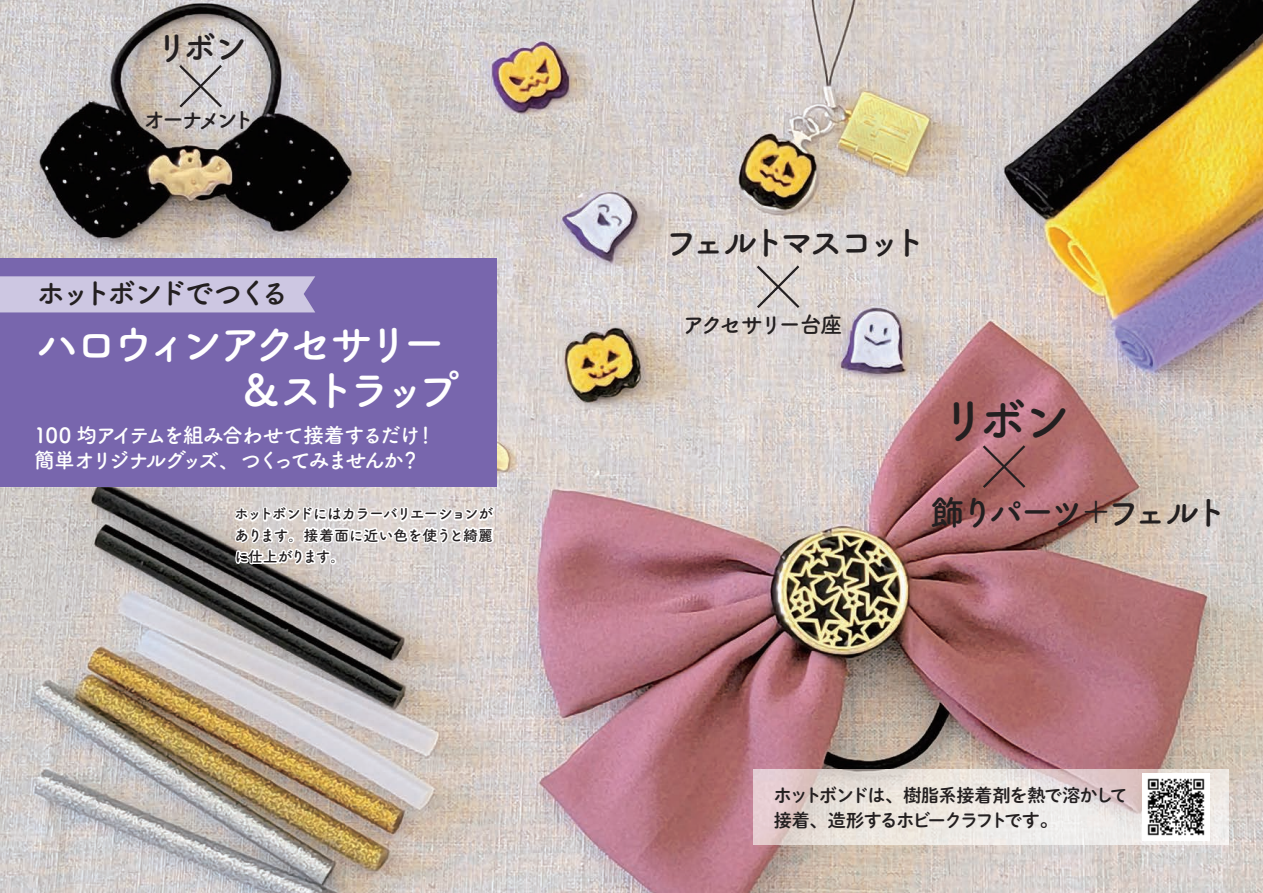
<style>
.page{position:relative;width:1263px;height:893px;background:#fff}
.page>*{position:absolute;margin:0;border:0;box-sizing:border-box;transform-origin:0 0}
.t1{font:700 49.5px "Tsuku A Rd Gothic";color:#231f20}
.t2{font:700 43.5px/46.8px "Tsuku A Rd Gothic";letter-spacing:-.185em;color:#fff}
.t3{font:700 34.5px "Tsuku A Rd Gothic";letter-spacing:-.15em;color:#231f20}
.t4{font:700 34.5px "Tsuku A Rd Gothic";letter-spacing:-.175em;color:#231f20}
.t5{font:700 30px "Tsuku A Rd Gothic";letter-spacing:-.185em;color:#231f20}
.t6{font:700 22.5px "Tsuku A Rd Gothic";letter-spacing:-.14em;color:#231f20}
.t7{font:700 22.5px "Tsuku A Rd Gothic";letter-spacing:-.165em;color:#231f20}
.t8{font:700 21px/25.5px "Tsuku A Rd Gothic";letter-spacing:-.1em;color:#fff}
.t9{font:18px/25.5px "Shuei M Go Std B";letter-spacing:-.075em;color:#231f20}
.t10{font:700 15px/21.3px "Tsuku A Rd Gothic";letter-spacing:-.085em;color:#231f20;text-align:justify}
</style>
<div class="page">
<img style="left:0;top:0;width:1263px;height:893px">
<div style="left:0;top:259px;width:497px;height:228px;background:#7866ad"></div>
<div style="left:0;top:276px;width:315px;height:36px;background:#cdc7e2"></div>
<svg style="left:232px;top:487px;width:264px;height:362px;background:#bdb3aa"></svg>
<svg style="left:754px;top:263px;width:48px;height:48px;background:#c8c2bf"></svg>
<svg style="left:177px;top:62px;width:47px;height:48px;background:#bebabb"></svg>
<svg style="left:980px;top:443px;width:48px;height:47px;background:#9d6163"></svg>
<img style="left:753px;top:770px;width:475px;height:74px">
<img style="left:1142px;top:773px;width:67px;height:68px">
<h3 class="t3" style="left:155px;top:21px;width:95px">リボン</h3>
<h3 class="t7" style="left:144px;top:102px;width:113px">オーナメント</h3>
<h3 class="t5" style="left:36px;top:269px;width:255px">ホットボンドでつくる</h3>
<h2 class="t2" style="left:238px;top:317px;width:223px;text-indent:-202px">ハロウィンアクセサリー＆ストラップ</h2>
<h3 class="t8" style="left:34px;top:421px;width:404px">100 均アイテムを組み合わせて接着するだけ！簡単オリジナルグッズ、つくってみませんか？</h3>
<p class="t10" style="left:234px;top:502px;width:261px">ホットボンドにはカラーバリエーションがあります。接着面に近い色を使うと綺麗に仕上がります。</p>
<h3 class="t4" style="left:664px;top:215px;width:264px">フェルトマスコット</h3>
<h3 class="t6" style="left:683px;top:307px;width:162px">アクセサリー台座</h3>
<h1 class="t1" style="left:938px;top:381px;width:135px">リボン</h1>
<h3 class="t3" style="left:930px;top:485px;width:299px">飾りパーツ＋フェルト</h3>
<p class="t9" style="left:774px;top:781px;width:355px">ホットボンドは、樹脂系接着剤を熱で溶かして接着、造形するホビークラフトです。</p>
</div>
